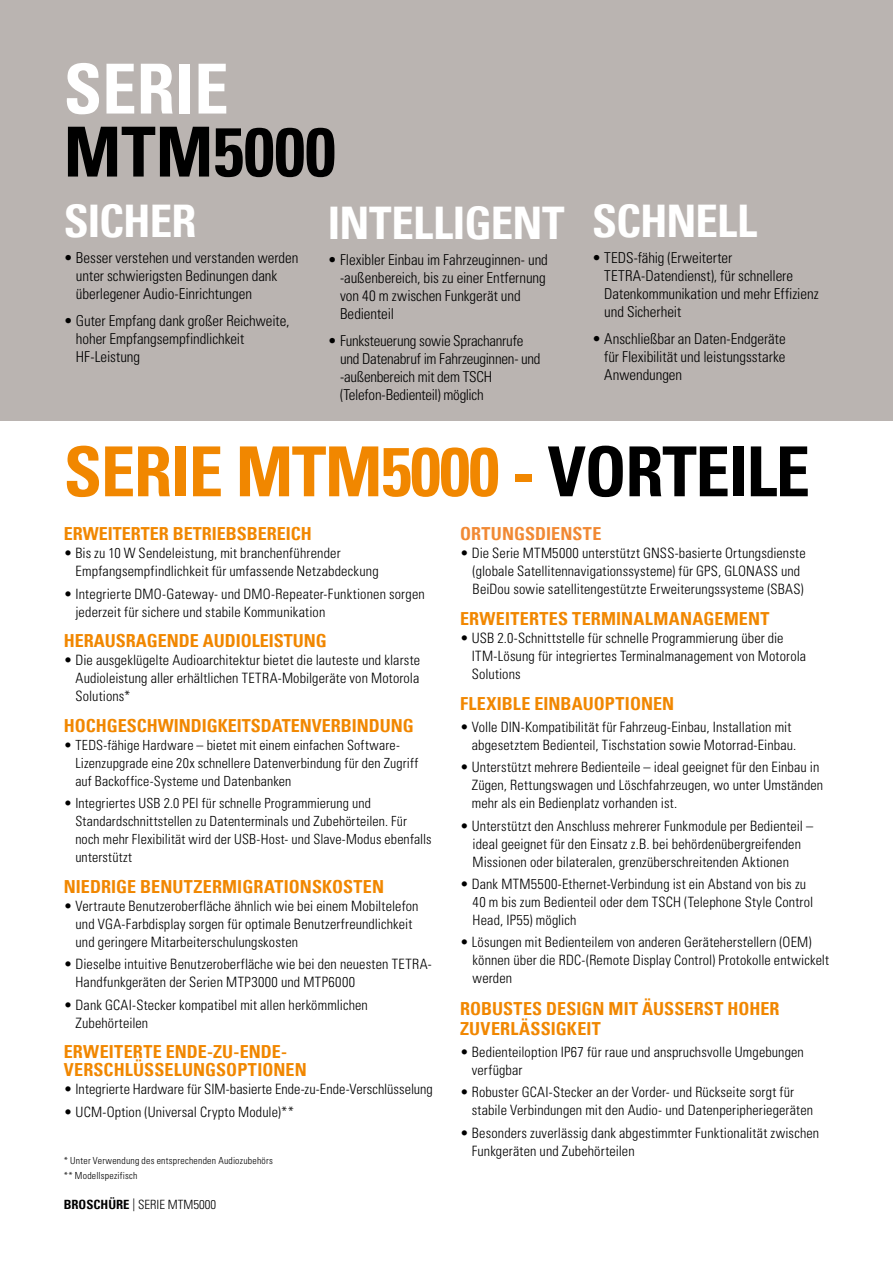
<style>
.page{position:relative;width:893px;height:1263px;background:#fff}
.page>*{position:absolute;margin:0;border:0;box-sizing:border-box;transform-origin:0 0}
.t1{font:700 condensed 69px "Univers LT";letter-spacing:-.02em;color:#f18700}
.t2{font:700 condensed 69px "Univers LT";color:#000}
.t3{font:700 condensed 69px "Univers LT";color:#fff}
.t4{font:700 condensed 45px "Univers LT";letter-spacing:-.02em;color:#fff}
.t5{font:700 condensed 18px/18px "Univers LT";letter-spacing:.005em;color:#f18700}
.t6{font:700 condensed 18px "Univers LT";letter-spacing:.005em;color:#f18934}
.t7{font:300 condensed 15px/18px "Univers";letter-spacing:-.005em;color:#000}
.t8{font:300 condensed 14.25px/18px "Univers";letter-spacing:.01em;color:#000}
.t9{font:300 condensed 13.95px/18px "Univers";letter-spacing:.01em;color:#000}
.t10{font:300 condensed 12.75px "Univers";color:#000}
.t11{font:300 condensed 9.75px/14.7px "Univers";letter-spacing:.025em;color:#000}
.s1{color:#000}
.s2{font-family:"Univers LT";font-weight:700}
</style>
<div class="page">
<div style="left:0;top:0;width:893px;height:421px;background:#bab4b1"></div>
<hr style="left:892px;top:0;width:1px;height:493px;background:#f18700">
<h1 class="t3" style="left:64px;top:47px;width:166px">SERIE</h1>
<h1 class="t2" style="left:64px;top:110px;width:273px">MTM5000</h1>
<h2 class="t4" style="left:64px;top:193px;width:134px">SICHER</h2>
<p class="t7" style="left:76px;top:249px;width:224px;text-indent:-12px">• Besser verstehen und verstanden werden unter schwierigsten Bedinungen dank überlegener Audio-Einrichtungen</p>
<p class="t7" style="left:76px;top:311px;width:215px;text-indent:-12px">• Guter Empfang dank großer Reichweite, hoher Empfangsempfindlichkeit<br>HF-Leistung</p>
<h2 class="t4" style="left:328px;top:195px;width:238px">INTELLIGENT</h2>
<p class="t7" style="left:340px;top:251px;width:209px;text-indent:-12px">• Flexibler Einbau im Fahrzeuginnen- und -außenbereich, bis zu einer Entfernung von 40 m zwischen Funkgerät und<br>Bedienteil</p>
<p class="t7" style="left:340px;top:331px;width:202px;text-indent:-12px">• Funksteuerung sowie Sprachanrufe und Datenabruf im Fahrzeuginnen- und -außenbereich mit dem TSCH (Telefon-Bedienteil) möglich</p>
<h2 class="t4" style="left:592px;top:193px;width:167px">SCHNELL</h2>
<p class="t7" style="left:604px;top:249px;width:216px;text-indent:-12px">• TEDS-fähig (Erweiterter<br>TETRA-Datendienst), für schnellere<br>Datenkommunikation und mehr Effizienz und Sicherheit</p>
<p class="t7" style="left:604px;top:329px;width:183px;text-align:justify;text-indent:-12px">• Anschließbar an Daten-Endgeräte für Flexibilität und leistungsstarke Anwendungen</p>
<h1 class="t1" style="left:64px;top:429px;width:748px">SERIE MTM5000 - <span class="s1">VORTEILE</span></h1>
<p class="t5" style="left:64px;top:525px;width:250px">ERWEITERTER BETRIEBSBEREICH</p>
<p class="t8" style="left:75px;top:544px;width:305px;text-indent:-12px">• Bis zu 10 W Sendeleistung, mit branchenführender<br>Empfangsempfindlichkeit für umfassende Netzabdeckung</p>
<p class="t8" style="left:75px;top:584px;width:351px;text-indent:-12px">• Integrierte DMO-Gateway- und DMO-Repeater-Funktionen sorgen jederzeit für sichere und stabile Kommunikation</p>
<p class="t5" style="left:64px;top:632px;width:265px">HERAUSRAGENDE AUDIOLEISTUNG</p>
<p class="t8" style="left:76px;top:651px;width:346px;text-align:justify;text-indent:-12px">• Die ausgeklügelte Audioarchitektur bietet die lauteste und klarste Audioleistung aller erhältlichen TETRA-Mobilgeräte von Motorola Solutions*</p>
<p class="t5" style="left:64px;top:717px;width:351px">HOCHGESCHWINDIGKEITSDATENVERBINDUNG</p>
<p class="t9" style="left:75px;top:736px;width:345px;text-indent:-12px">• TEDS-fähige Hardware – bietet mit einem einfachen Software-<br>Lizenzupgrade eine 20x schnellere Datenverbindung für den Zugriff auf Backoffice-Systeme und Datenbanken</p>
<p class="t9" style="left:75px;top:794px;width:358px;text-indent:-12px">• Integriertes USB 2.0 PEI für schnelle Programmierung und Standardschnittstellen zu Datenterminals und Zubehörteilen. Für noch mehr Flexibilität wird der USB-Host- und Slave-Modus ebenfalls unterstützt</p>
<p class="t5" style="left:64px;top:878px;width:322px">NIEDRIGE BENUTZERMIGRATIONSKOSTEN</p>
<p class="t8" style="left:76px;top:897px;width:345px;text-indent:-12px">• Vertraute Benutzeroberfläche ähnlich wie bei einem Mobiltelefon und VGA-Farbdisplay sorgen für optimale Benutzerfreundlichkeit und geringere Mitarbeiterschulungskosten</p>
<p class="t8" style="left:76px;top:955px;width:358px;text-indent:-12px">• Dieselbe intuitive Benutzeroberfläche wie bei den neuesten TETRA-<br>Handfunkgeräten der Serien MTP3000 und MTP6000</p>
<p class="t8" style="left:76px;top:995px;width:294px;text-indent:-12px">• Dank GCAI-Stecker kompatibel mit allen herkömmlichen<br>Zubehörteilen</p>
<p class="t5" style="left:64px;top:1043px;width:244px">ERWEITERTE ENDE-ZU-ENDE-<br>VERSCHLÜSSELUNGSOPTIONEN</p>
<p class="t8" style="left:64px;top:1080px;width:371px">• Integrierte Hardware für SIM-basierte Ende-zu-Ende-Verschlüsselung</p>
<p class="t8" style="left:64px;top:1103px;width:232px">• UCM-Option (Universal Crypto Module)**</p>
<p class="t11" style="left:64px;top:1153px;width:211px">* Unter Verwendung des entsprechenden Audiozubehörs ** Modellspezifisch</p>
<p class="t10" style="left:64px;top:1197px;width:154px"><span class="s2">BROSCHÜRE</span> | SERIE MTM5000</p>
<p class="t6" style="left:460px;top:523px;width:143px">ORTUNGSDIENSTE</p>
<p class="t8" style="left:473px;top:544px;width:334px;text-indent:-13px">• Die Serie MTM5000 unterstützt GNSS-basierte Ortungsdienste (globale Satellitennavigationssysteme) für GPS, GLONASS und<br>BeiDou sowie satellitengestützte Erweiterungssysteme (SBAS)</p>
<p class="t5" style="left:460px;top:610px;width:311px">ERWEITERTES TERMINALMANAGEMENT</p>
<p class="t8" style="left:472px;top:629px;width:336px;text-indent:-12px">• USB 2.0-Schnittstelle für schnelle Programmierung über die<br>ITM-Lösung für integriertes Terminalmanagement von Motorola<br>Solutions</p>
<p class="t5" style="left:460px;top:694px;width:216px">FLEXIBLE EINBAUOPTIONEN</p>
<p class="t8" style="left:472px;top:718px;width:326px;text-indent:-12px">• Volle DIN-Kompatibilität für Fahrzeug-Einbau, Installation mit abgesetztem Bedienteil, Tischstation sowie Motorrad-Einbau.</p>
<p class="t8" style="left:472px;top:758px;width:353px;text-indent:-12px">• Unterstützt mehrere Bedienteile – ideal geeignet für den Einbau in<br>Zügen, Rettungswagen und Löschfahrzeugen, wo unter Umständen mehr als ein Bedienplatz vorhanden ist.</p>
<p class="t8" style="left:473px;top:816px;width:342px;text-indent:-13px">• Unterstützt den Anschluss mehrerer Funkmodule per Bedienteil – ideal geeignet für den Einsatz z.B. bei behördenübergreifenden<br>Missionen oder bilateralen, grenzüberschreitenden Aktionen</p>
<p class="t8" style="left:473px;top:875px;width:342px;text-indent:-13px">• Dank MTM5500-Ethernet-Verbindung ist ein Abstand von bis zu<br>40 m bis zum Bedienteil oder dem TSCH (Telephone Style Control<br>Head, IP55) möglich</p>
<p class="t8" style="left:473px;top:933px;width:358px;text-indent:-13px">• Lösungen mit Bedienteilem von anderen Geräteherstellern (OEM) können über die RDC-(Remote Display Control) Protokolle entwickelt werden</p>
<p class="t5" style="left:460px;top:999px;width:321px;line-height:19.5px">ROBUSTES DESIGN MIT ÄUSSERST HOHER<br>ZUVERLÄSSIGKEIT</p>
<p class="t8" style="left:472px;top:1043px;width:334px;text-indent:-12px">• Bedienteiloption IP67 für raue und anspruchsvolle Umgebungen verfügbar</p>
<p class="t8" style="left:472px;top:1083px;width:343px;text-indent:-12px">• Robuster GCAI-Stecker an der Vorder- und Rückseite sorgt für stabile Verbindungen mit den Audio- und Datenperipheriegeräten</p>
<p class="t8" style="left:472px;top:1124px;width:349px;text-indent:-12px">• Besonders zuverlässig dank abgestimmter Funktionalität zwischen<br>Funkgeräten und Zubehörteilen</p>
</div>
